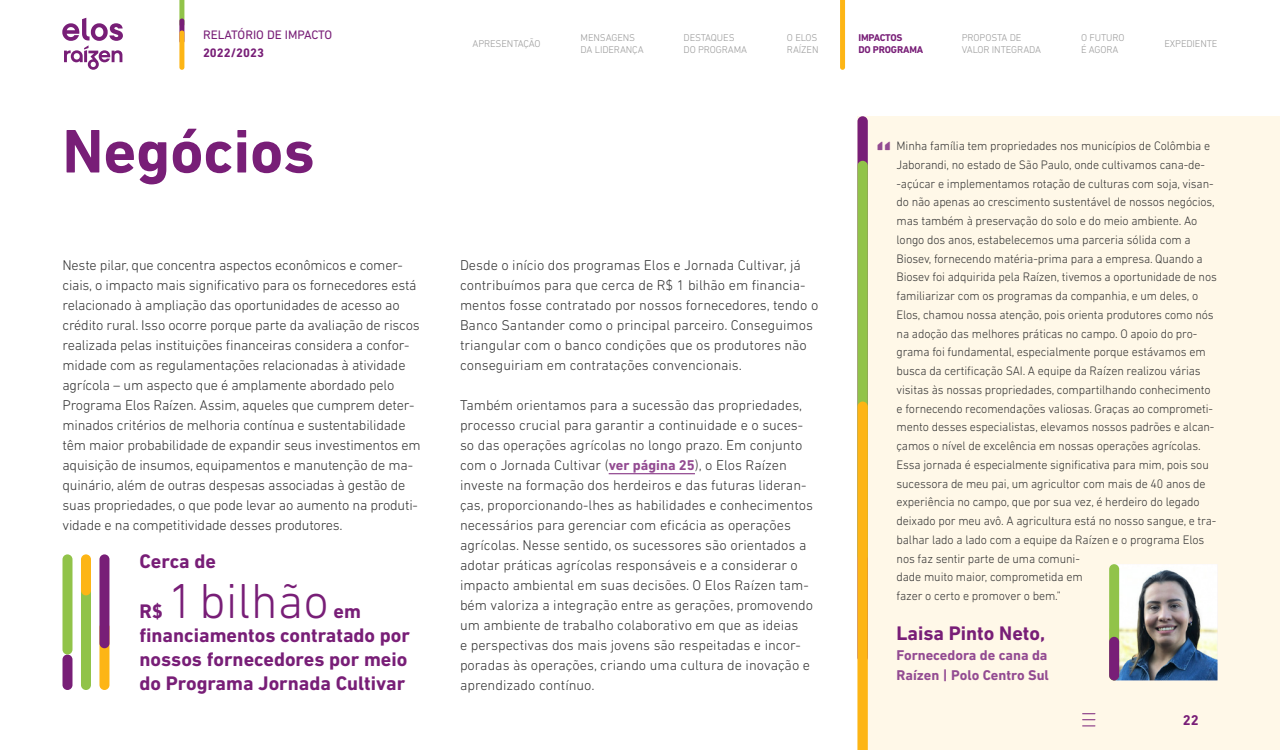
<style>
.page{position:relative;width:1280px;height:750px;background:#fff}
.page>*{position:absolute;margin:0;border:0;box-sizing:border-box;transform-origin:0 0}
.t1{font:700 62.5px "DIN Next LT Pro";color:#781e77}
.t2{font:300 50px "DIN Next LT Pro";color:#781e77}
.t3{font:700 40.12px "DIN Next LT Pro";color:#934b92}
.t4{font:700 20px/24px "DIN Next LT Pro";color:#781e77}
.t5{font:300 14.38px/20px "DIN Next LT Pro";color:#333}
.t6{font:700 14.38px/20px "DIN Next LT Pro";color:#934b92}
.t7{font:700 14.38px "DIN Next LT Pro";color:#781e77}
.t8{font:300 12.5px/18.8px "DIN Next LT Pro";letter-spacing:-.01em;color:#333}
.t9{font:12.5px "DIN Next LT Pro";color:#781e77}
.t10{font:700 12.5px "DIN Next LT Pro";color:#781e77}
.t11{font:300 10px/12.5px "DIN Next LT Pro";letter-spacing:-.01em;color:#999}
.t12{font:700 10px/12.5px "DIN Next LT Pro";letter-spacing:-.015em;color:#781e77}
.s1{font-weight:700;color:#934b92}
</style>
<div class="page">
<div style="left:858px;top:116px;width:422px;height:634px;background:#fff8e8"></div>
<hr style="left:609px;top:474px;width:86px;height:1px;background:#781e77">
<div style="left:99px;top:622px;width:10px;height:68px;background:#fdb515;border-radius:5px"></div>
<div style="left:99px;top:554px;width:10px;height:94px;background:#781e77;border-radius:5px"></div>
<div style="left:81px;top:578px;width:10px;height:112px;background:#91c349;border-radius:5px"></div>
<div style="left:62px;top:655px;width:10px;height:35px;background:#781e77;border-radius:5px"></div>
<div style="left:81px;top:554px;width:10px;height:41px;background:#fdb515;border-radius:5px"></div>
<div style="left:62px;top:554px;width:10px;height:101px;background:#91c349;border-radius:5px"></div>
<div style="left:858px;top:116px;width:10px;height:546px;background:#781e77;border-radius:5px"></div>
<div style="left:858px;top:161px;width:10px;height:400px;background:#91c349;border-radius:5px"></div>
<svg style="left:858px;top:402px;width:10px;height:348px;background:#fbb417"></svg>
<img style="left:1109px;top:564px;width:109px;height:116px">
<div style="left:1109px;top:564px;width:10px;height:116px;background:#91c349;border-radius:5px"></div>
<div style="left:1109px;top:637px;width:10px;height:43px;background:#781e77;border-radius:5px"></div>
<svg style="left:179px;top:0;width:5px;height:19px"></svg>
<svg style="left:62px;top:18px;width:61px;height:52px"></svg>
<div style="left:179px;top:18px;width:5px;height:25px;background:#781e77;border-radius:2px"></div>
<div style="left:179px;top:31px;width:5px;height:39px;background:#fdb515;border-radius:2px"></div>
<svg style="left:1083px;top:713px;width:12px;height:13px"></svg>
<svg style="left:840px;top:0;width:5px;height:70px"></svg>
<p class="t9" style="left:203px;top:28px;width:131px">RELATÓRIO DE IMPACTO</p>
<p class="t10" style="left:203px;top:45px;width:63px">2022/2023</p>
<p class="t11" style="left:472px;top:37px;width:70px">APRESENTAÇÃO</p>
<p class="t11" style="left:581px;top:31px;width:65px">MENSAGENS<br>DA LIDERANÇA</p>
<p class="t11" style="left:684px;top:31px;width:65px">DESTAQUES<br>DO PROGRAMA</p>
<p class="t11" style="left:787px;top:31px;width:33px">O ELOS<br>RAÍZEN</p>
<p class="t12" style="left:858px;top:31px;width:66px">IMPACTOS<br>DO PROGRAMA</p>
<p class="t11" style="left:962px;top:31px;width:81px">PROPOSTA DE<br>VALOR INTEGRADA</p>
<p class="t11" style="left:1081px;top:31px;width:45px">O FUTURO<br>É AGORA</p>
<p class="t11" style="left:1164px;top:37px;width:55px">EXPEDIENTE</p>
<h1 class="t1" style="left:62px;top:115px;width:254px">Negócios</h1>
<p class="t5" style="left:62px;top:255px;width:360px">Neste pilar, que concentra aspectos econômicos e comer&shy;ciais, o impacto mais significativo para os fornecedores está relacionado à ampliação das oportunidades de acesso ao crédito rural. Isso ocorre porque parte da avaliação de riscos realizada pelas instituições financeiras considera a confor&shy;midade com as regulamentações relacionadas à atividade agrícola – um aspecto que é amplamente abordado pelo Programa Elos Raízen. Assim, aqueles que cumprem deter&shy;minados critérios de melhoria contínua e sustentabilidade têm maior probabilidade de expandir seus investimentos em aquisição de insumos, equipamentos e manutenção de ma&shy;quinário, além de outras despesas associadas à gestão de suas propriedades, o que pode levar ao aumento na produti&shy;vidade e na competitividade desses produtores.</p>
<p class="t5" style="left:460px;top:255px;width:360px">Desde o início dos programas Elos e Jornada Cultivar, já contribuímos para que cerca de R$ 1 bilhão em financia&shy;mentos fosse contratado por nossos fornecedores, tendo o Banco Santander como o principal parceiro. Conseguimos triangular com o banco condições que os produtores não conseguiriam em contratações convencionais.</p>
<p class="t5" style="left:460px;top:395px;width:355px">Também orientamos para a sucessão das propriedades, processo crucial para garantir a continuidade e o suces&shy;so das operações agrícolas no longo prazo. Em conjunto com o Jornada Cultivar (<span class="s1">ver página 25</span>), o Elos Raízen investe na formação dos herdeiros e das futuras lideran&shy;ças, proporcionando-lhes as habilidades e conhecimentos necessários para gerenciar com eficácia as operações agrícolas. Nesse sentido, os sucessores são orientados a adotar práticas agrícolas responsáveis e a considerar o impacto ambiental em suas decisões. O Elos Raízen tam&shy;bém valoriza a integração entre as gerações, promovendo um ambiente de trabalho colaborativo em que as ideias<br>e perspectivas dos mais jovens são respeitadas e incor&shy;poradas às operações, criando uma cultura de inovação e aprendizado contínuo.</p>
<h3 class="t4" style="left:139px;top:549px;width:78px">Cerca de</h3>
<h3 class="t4" style="left:139px;top:599px;width:25px">R$</h3>
<h2 class="t2" style="left:168px;top:572px;width:163px">1bilhão</h2>
<h3 class="t4" style="left:139px;top:599px;width:272px;text-indent:194px">em financiamentos contratado por nossos fornecedores por meio do Programa Jornada Cultivar</h3>
<h3 class="t3" style="left:876px;top:132px;width:18px">“</h3>
<p class="t8" style="left:897px;top:136px;width:322px">Minha família tem propriedades nos municípios de Colômbia e Jaborandi, no estado de São Paulo, onde cultivamos cana-de--açúcar e implementamos rotação de culturas com soja, visan&shy;do não apenas ao crescimento sustentável de nossos negócios, mas também à preservação do solo e do meio ambiente. Ao longo dos anos, estabelecemos uma parceria sólida com a Biosev, fornecendo matéria-prima para a empresa. Quando a Biosev foi adquirida pela Raízen, tivemos a oportunidade de nos familiarizar com os programas da companhia, e um deles, o Elos, chamou nossa atenção, pois orienta produtores como nós na adoção das melhores práticas no campo. O apoio do pro&shy;grama foi fundamental, especialmente porque estávamos em busca da certificação SAI. A equipe da Raízen realizou várias visitas às nossas propriedades, compartilhando conhecimento e fornecendo recomendações valiosas. Graças ao comprometi&shy;mento desses especialistas, elevamos nossos padrões e alcan&shy;çamos o nível de excelência em nossas operações agrícolas.<br>Essa jornada é especialmente significativa para mim, pois sou sucessora de meu pai, um agricultor com mais de 40 anos de experiência no campo, que por sua vez, é herdeiro do legado deixado por meu avô. A agricultura está no nosso sangue, e tra&shy;balhar lado a lado com a equipe da Raízen e o programa Elos nos faz sentir parte de uma comuni-<br>dade muito maior, comprometida em<br>fazer o certo e promover o bem.”</p>
<h3 class="t4" style="left:897px;top:621px;width:150px">Laisa Pinto Neto,</h3>
<p class="t6" style="left:897px;top:645px;width:154px">Fornecedora de cana da<br>Raízen | Polo Centro Sul</p>
<p class="t7" style="left:1183px;top:712px;width:17px">22</p>
</div>
